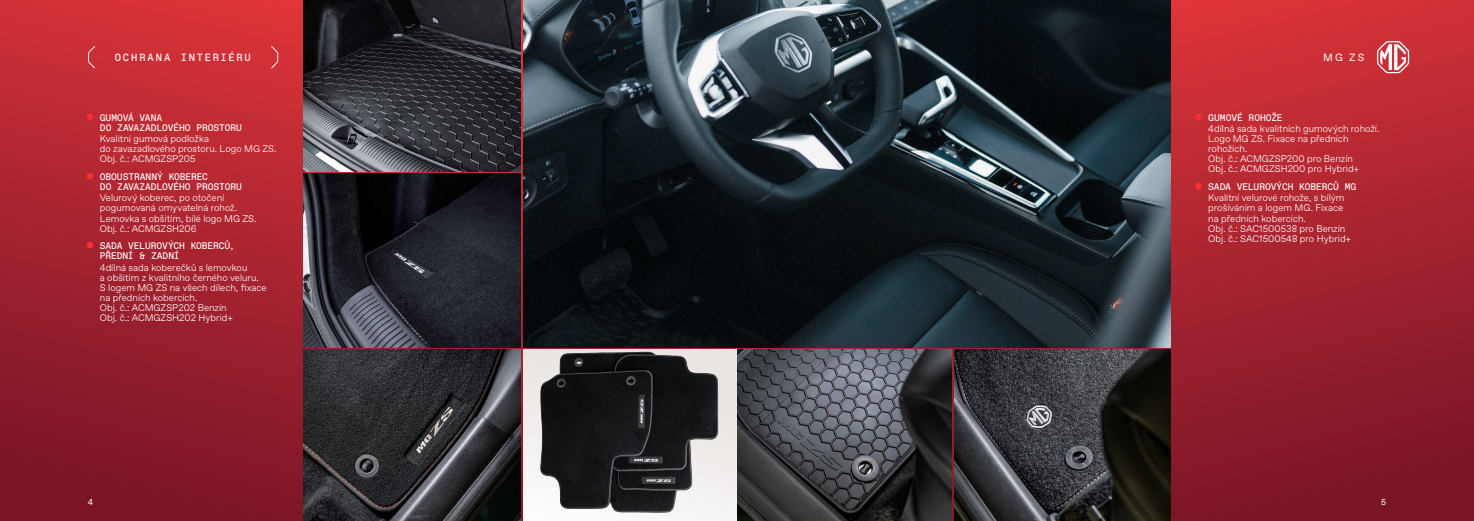
<style>
.page{position:relative;width:1474px;height:521px;background:#fff}
.page>*{position:absolute;margin:0;border:0;box-sizing:border-box;transform-origin:0 0}
.t1{font:10.5px "ABC Favorit Mono";letter-spacing:.18em;color:#fff}
.t2{font:10.5px "ABC Favorit Unlicensed Trial";color:#fff}
.t3{font:300 9.62px/10.1px "ABC Favorit Unlicensed Trial";color:#fff}
.t4{font:9.62px/10.1px "ABC Favorit Mono";letter-spacing:-.005em;color:#fff}
.t5{font:8.75px "ABC Favorit Unlicensed Trial";color:#fff}
</style>
<div class="page">
<div style="left:737px;top:0;width:736px;height:521px;background:linear-gradient(to bottom,#d63238,#751426)"></div>
<svg style="left:1376px;top:41px;width:33px;height:32px"></svg>
<div style="left:0;top:0;width:737px;height:521px;background:linear-gradient(to bottom,#d53238,#751426)"></div>
<img style="left:303px;top:350px;width:217px;height:171px">
<img style="left:303px;top:0;width:217px;height:171px">
<img style="left:303px;top:174px;width:217px;height:173px">
<div style="left:523px;top:350px;width:214px;height:171px;background:#ece8e6"></div>
<img style="left:524px;top:351px;width:209px;height:170px">
<svg style="left:87px;top:114px;width:6px;height:6px"></svg>
<svg style="left:87px;top:173px;width:6px;height:6px"></svg>
<svg style="left:87px;top:242px;width:6px;height:6px"></svg>
<svg style="left:1195px;top:114px;width:6px;height:6px"></svg>
<svg style="left:1195px;top:183px;width:6px;height:6px"></svg>
<img style="left:523px;top:0;width:647px;height:347px">
<img style="left:954px;top:350px;width:216px;height:171px">
<img style="left:737px;top:350px;width:214px;height:171px">
<svg style="left:88px;top:46px;width:7px;height:22px"></svg>
<svg style="left:271px;top:46px;width:7px;height:22px"></svg>
<p class="t1" style="left:115px;top:50px;width:138px">OCHRANA INTERIÉRU</p>
<p class="t2" style="left:1323px;top:50px;width:42px">MG ZS</p>
<p class="t4" style="left:100px;top:112px;width:144px">GUMOVÁ VANA<br>DO ZAVAZADLOVÉHO PROSTORU</p>
<p class="t3" style="left:100px;top:134px;width:178px">Kvalitní gumová podložka<br>do zavazadlového prostoru. Logo MG ZS.<br>Obj. č.: ACMGZSP205</p>
<p class="t4" style="left:100px;top:171px;width:144px">OBOUSTRANNÝ KOBEREC<br>DO ZAVAZADLOVÉHO PROSTORU</p>
<p class="t3" style="left:100px;top:193px;width:158px">Velurový koberec, po otočení pogumovaná omyvatelná rohož.<br>Lemovka s obšitím, bílé logo MG ZS.<br>Obj. č.: ACMGZSH206</p>
<p class="t4" style="left:100px;top:241px;width:137px">SADA VELUROVÝCH KOBERCŮ,<br>PŘEDNÍ &amp; ZADNÍ</p>
<p class="t3" style="left:100px;top:262px;width:168px">4dílná sada koberečků s lemovkou<br>a obšitím z kvalitního černého veluru.<br>S logem MG ZS na všech dílech, fixace na předních kobercích.<br>Obj. č.: ACMGZSP202 Benzín<br>Obj. č.: ACMGZSH202 Hybrid+</p>
<p class="t4" style="left:1208px;top:112px;width:76px">GUMOVÉ ROHOŽE</p>
<p class="t3" style="left:1208px;top:124px;width:173px">4dílná sada kvalitních gumových rohoží.<br>Logo MG ZS. Fixace na předních rohožích.<br>Obj. č.: ACMGZSP200 pro Benzín<br>Obj. č.: ACMGZSH200 pro Hybrid+</p>
<p class="t4" style="left:1208px;top:181px;width:149px">SADA VELUROVÝCH KOBERCŮ MG</p>
<p class="t3" style="left:1208px;top:193px;width:144px">Kvalitní velurové rohože, s bílým prošíváním a logem MG. Fixace na předních kobercích.<br>Obj. č.: SAC1500538 pro Benzín<br>Obj. č.: SAC1500548 pro Hybrid+</p>
<p class="t5" style="left:88px;top:496px;width:7px">4</p>
<p class="t5" style="left:1381px;top:496px;width:7px">5</p>
</div>
